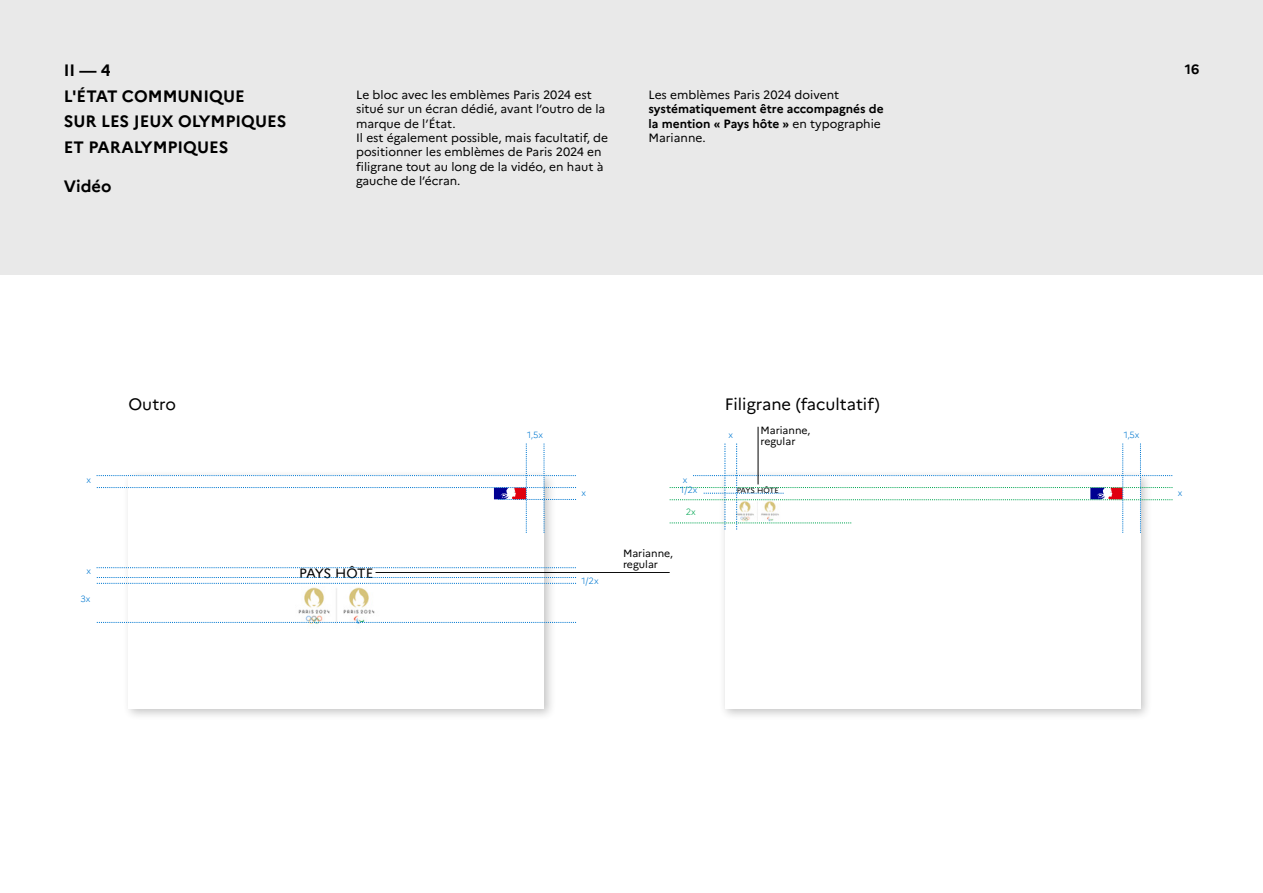
<style>
.page{position:relative;width:1263px;height:893px;background:#fff}
.page>*{position:absolute;margin:0;border:0;box-sizing:border-box;transform-origin:0 0}
.t1{font:700 16.5px/25.5px "Marianne";color:#000}
.t2{font:16.5px "Marianne";color:#000}
.t3{font:13.5px "Marianne";letter-spacing:-.035em;color:#000}
.t4{font:700 13.5px "Marianne";color:#000}
.t5{font:12px/14.4px "Marianne";color:#000}
.t6{font:700 12px/14.4px "Marianne";color:#000}
.t7{font:10.5px "Marianne";color:#000}
.t8{font:300 9px "Marianne";color:#0078d1}
.t9{font:300 9px "Marianne";color:#00a652}
.t10{font:7.65px "Marianne";letter-spacing:-.035em;color:#000}
.s1{font-weight:400}
</style>
<div class="page">
<div style="left:122px;top:469px;width:435px;height:252px;background:#000;opacity:.23"></div>
<div style="left:128px;top:476px;width:416px;height:233px;background:#fff"></div>
<img style="left:291px;top:587px;width:91px;height:37px">
<div style="left:0;top:0;width:1263px;height:275px;background:#e9e9e9"></div>
<svg style="left:97px;top:444px;width:479px;height:89px"></svg>
<svg style="left:97px;top:622px;width:479px;height:1px"></svg>
<svg style="left:97px;top:577px;width:479px;height:7px"></svg>
<svg style="left:97px;top:567px;width:479px;height:1px"></svg>
<div style="left:719px;top:469px;width:434px;height:252px;background:#000;opacity:.23"></div>
<div style="left:725px;top:476px;width:415px;height:233px;background:#fff"></div>
<hr style="left:758px;top:427px;width:1px;height:57px;background:#000">
<hr style="left:375px;top:572px;width:295px;height:1px;background:#000">
<svg style="left:670px;top:444px;width:502px;height:89px"></svg>
<p class="t1" style="left:64px;top:58px;width:48px">II — 4</p>
<p class="t1" style="left:64px;top:83px;width:224px">L'ÉTAT COMMUNIQUE<br>SUR LES JEUX OLYMPIQUES<br>ET PARALYMPIQUES</p>
<p class="t1" style="left:64px;top:174px;width:49px">Vidéo</p>
<p class="t5" style="left:356px;top:87px;width:251px">Le bloc avec les emblèmes Paris 2024 est situé sur un écran dédié, avant l’outro de la marque de l’État.</p>
<p class="t5" style="left:356px;top:130px;width:253px">Il est également possible, mais facultatif, de positionner les emblèmes de Paris 2024 en filigrane tout au long de la vidéo, en haut à gauche de l’écran.</p>
<p class="t6" style="left:648px;top:87px;width:237px"><span class="s1">Les emblèmes Paris 2024 doivent </span>systématiquement être accompagnés de la mention « Pays hôte » <span class="s1">en typographie<br>Marianne.</span></p>
<p class="t8" style="left:86px;top:474px;width:6px">x</p>
<p class="t8" style="left:86px;top:565px;width:6px">x</p>
<p class="t8" style="left:81px;top:594px;width:12px">3x</p>
<p class="t2" style="left:128px;top:394px;width:49px">Outro</p>
<p class="t2" style="left:725px;top:394px;width:156px">Filigrane (facultatif)</p>
<p class="t7" style="left:760px;top:424px;width:51px">Marianne,</p>
<p class="t7" style="left:760px;top:434px;width:37px">regular</p>
<p class="t8" style="left:527px;top:430px;width:17px">1,5x</p>
<p class="t8" style="left:728px;top:430px;width:6px">x</p>
<p class="t3" style="left:299px;top:565px;width:76px">PAYS HÔTE</p>
<p class="t8" style="left:581px;top:487px;width:6px">x</p>
<p class="t8" style="left:581px;top:575px;width:19px">1/2x</p>
<p class="t8" style="left:683px;top:474px;width:6px">x</p>
<p class="t9" style="left:686px;top:506px;width:12px">2x</p>
<p class="t8" style="left:680px;top:485px;width:19px">1/2x</p>
<p class="t10" style="left:737px;top:486px;width:43px">PAYS HÔTE</p>
<p class="t7" style="left:623px;top:547px;width:51px">Marianne,</p>
<p class="t7" style="left:623px;top:557px;width:37px">regular</p>
<p class="t4" style="left:1185px;top:61px;width:16px">16</p>
<p class="t8" style="left:1124px;top:430px;width:17px">1,5x</p>
<p class="t8" style="left:1178px;top:487px;width:6px">x</p>
</div>
